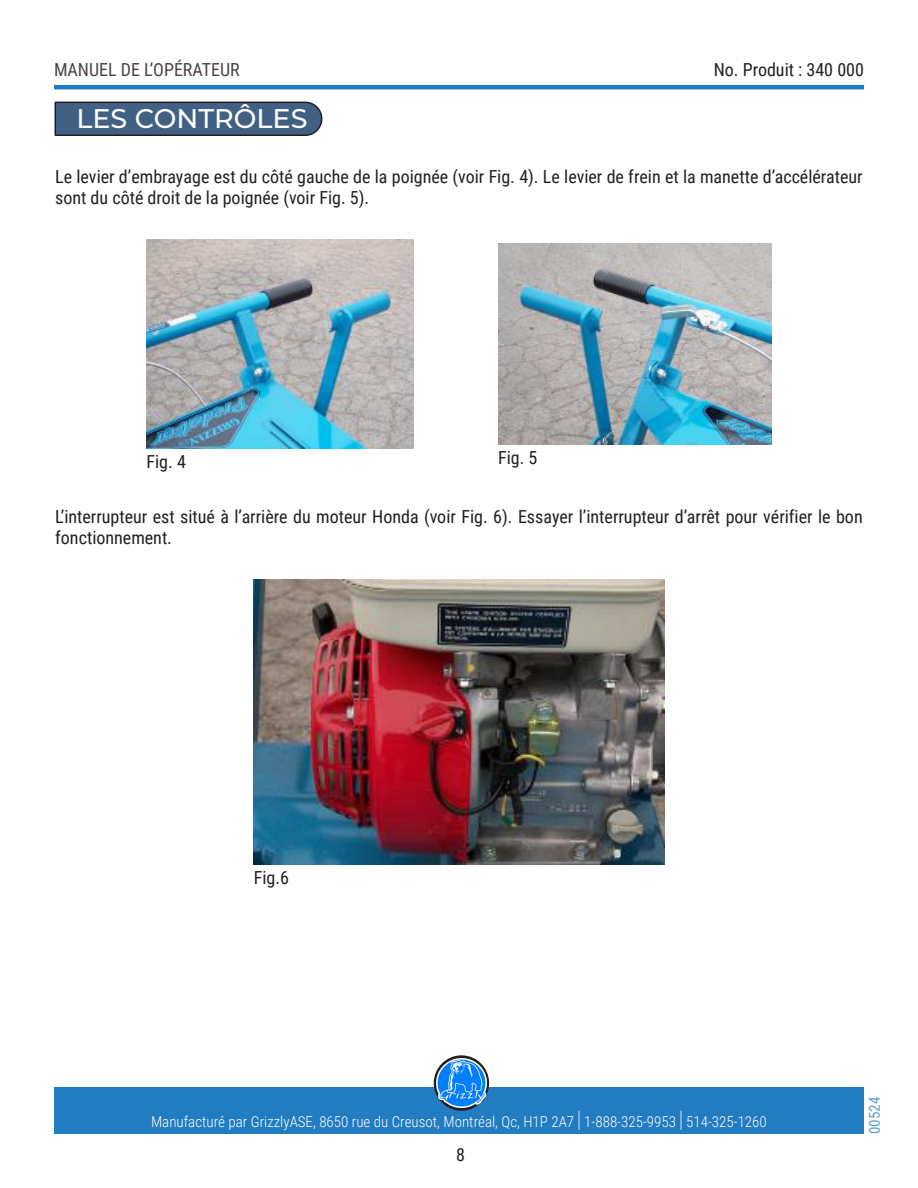
<style>
.page{position:relative;width:918px;height:1188px;background:#fff}
.page>*{position:absolute;margin:0;border:0;box-sizing:border-box;transform-origin:0 0}
.Titre1{font:500 27px "Montserrat";color:#fff}
.t1{font:18px/21.6px "Roboto Condensed";color:#231f20}
.t2{font:18px "Roboto Condensed";color:#130003}
.t3{font:300 15px "Roboto Condensed";color:#fff}
.t4{font:15px "Roboto Condensed";color:#217cc0}
.s1{font-size:22.5px}
</style>
<div class="page">
<hr style="left:54px;top:85px;width:810px;height:4px;background:#217cc1">
<div style="left:54px;top:1088px;width:810px;height:46px;background:#217cc1"></div>
<svg style="left:434px;top:1055px;width:55px;height:56px"></svg>
<img style="left:437px;top:1058px;width:49px;height:50px">
<svg style="left:54px;top:101px;width:269px;height:35px;background:#43607d"></svg>
<img style="left:147px;top:240px;width:266px;height:208px">
<img style="left:498px;top:244px;width:273px;height:200px">
<img style="left:254px;top:580px;width:410px;height:284px">
<p class="t2" style="left:54px;top:57px;width:187px">MANUEL DE L’OPÉRATEUR</p>
<p class="t1" style="left:714px;top:58px;width:152px">No. Produit : 340 000</p>
<p class="Titre1" style="left:77px;top:100px;width:232px">LES CONTRÔLES</p>
<p class="t1" style="left:55px;top:165px;width:809px">Le levier d’embrayage est du côté gauche de la poignée (voir Fig. 4). Le levier de frein et la manette d’accélérateur sont du côté droit de la poignée (voir Fig. 5).</p>
<p class="t1" style="left:147px;top:451px;width:41px">Fig. 4</p>
<p class="t1" style="left:498px;top:447px;width:41px">Fig. 5</p>
<p class="t1" style="left:55px;top:505px;width:809px">L’interrupteur est situé à l’arrière du moteur Honda (voir Fig. 6). Essayer l’interrupteur d’arrêt pour vérifier le bon fonctionnement.</p>
<p class="t1" style="left:254px;top:867px;width:37px">Fig.6</p>
<p class="t3" style="left:151px;top:1111px;width:617px">Manufacturé par GrizzlyASE, 8650 rue du Creusot, Montréal, Qc, H1P 2A7 <span class="s1">|</span> 1-888-325-9953 <span class="s1">|</span> 514-325-1260</p>
<p class="t1" style="left:456px;top:1144px;width:10px">8</p>
<p class="t4" style="left:864px;top:1134px;width:39px;rotate:-90deg">00524</p>
</div>
